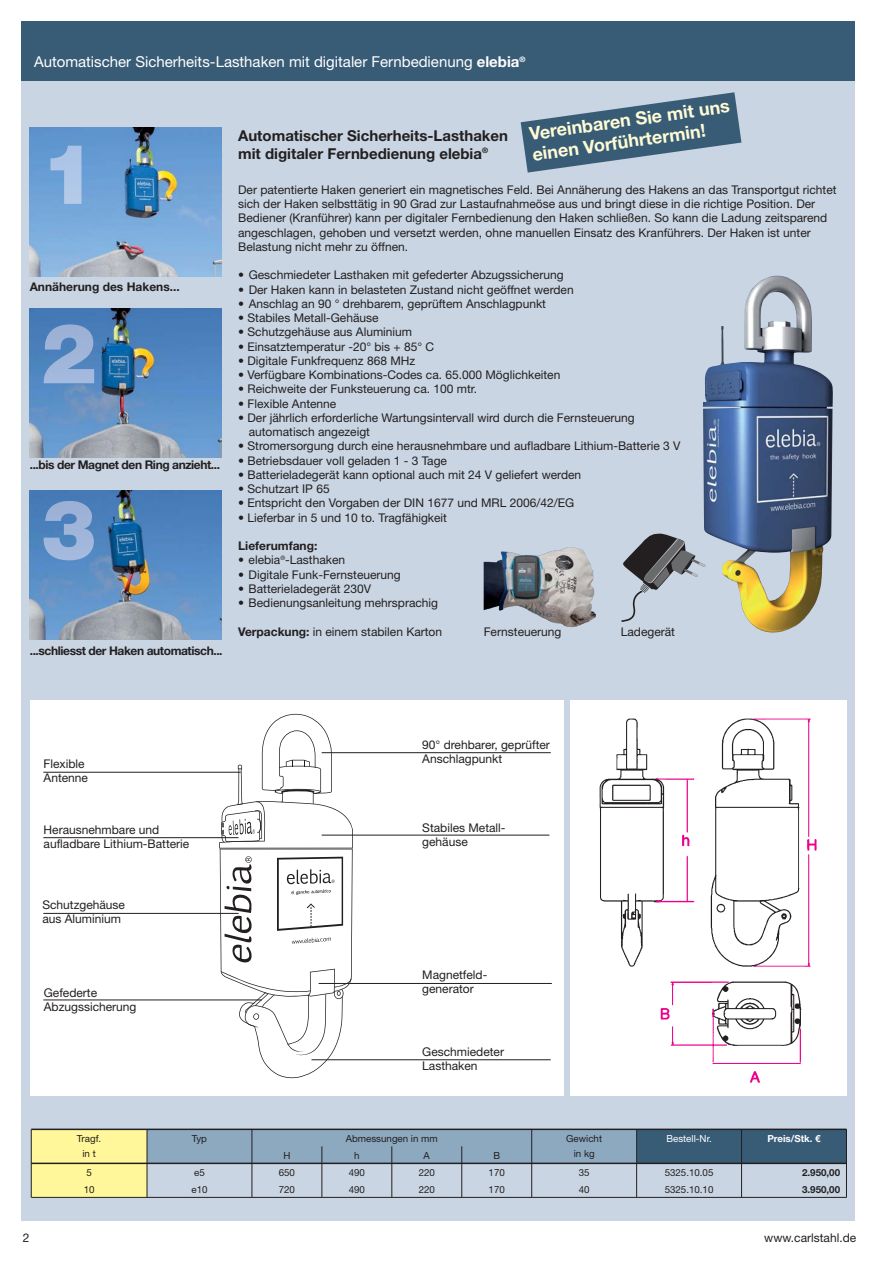
<style>
.page{position:relative;width:893px;height:1263px;background:#fff}
.page>*{position:absolute;margin:0;border:0;box-sizing:border-box;transform-origin:0 0}
.t1{font:700 18px/21px "Helvetica Neue LT";color:#fffcd5}
.t2{font:15px "Helvetica Neue LT";color:#fff}
.t3{font:700 15px/18px "Helvetica Neue LT";color:#231f20}
.t4{font:12px/14.2px "Helvetica Neue LT";color:#231f20}
.t5{font:700 12px "Helvetica Neue LT";letter-spacing:-.035em;color:#231f20}
.t6{font:700 12px "Helvetica Neue LT";color:#231f20}
.t7{font:9.75px/17px "Helvetica Neue LT";color:#231f20;text-align:center}
.t8{font:700 9.75px "Helvetica Neue LT";color:#231f20}
.t9{font:9.75px "Helvetica Neue LT";color:#fff}
.t10{font:700 9.75px "Helvetica Neue LT";color:#fff}
.s1{font-weight:700}
</style>
<div class="page">
<div style="left:21px;top:81px;width:834px;height:1139px;background:#c9d5e2"></div>
<div style="left:21px;top:21px;width:834px;height:60px;background:#395c76"></div>
<img style="left:30px;top:128px;width:191px;height:148px">
<img style="left:30px;top:308px;width:191px;height:149px">
<img style="left:30px;top:490px;width:191px;height:149px">
<img style="left:51px;top:146px;width:31px;height:58px">
<img style="left:44px;top:324px;width:50px;height:59px">
<img style="left:43px;top:501px;width:51px;height:59px">
<svg style="left:521px;top:92px;width:220px;height:81px"></svg>
<img style="left:490px;top:547px;width:106px;height:80px">
<img style="left:703px;top:276px;width:130px;height:357px">
<div style="left:30px;top:700px;width:534px;height:396px;background:#fff"></div>
<svg style="left:219px;top:714px;width:134px;height:364px"></svg>
<hr style="left:311px;top:1059px;width:240px;height:1px;background:#231f20">
<hr style="left:319px;top:983px;width:233px;height:1px;background:#231f20">
<hr style="left:322px;top:835px;width:227px;height:1px;background:#231f20">
<hr style="left:322px;top:752px;width:229px;height:1px;background:#231f20">
<hr style="left:43px;top:772px;width:198px;height:1px;background:#231f20">
<hr style="left:43px;top:837px;width:196px;height:1px;background:#231f20">
<hr style="left:43px;top:913px;width:196px;height:1px;background:#231f20">
<hr style="left:43px;top:999px;width:219px;height:1px;background:#231f20">
<div style="left:570px;top:700px;width:276px;height:396px;background:#fff"></div>
<img style="left:599px;top:718px;width:218px;height:365px">
<div style="left:31px;top:1129px;width:116px;height:34px;background:#fff799"></div>
<div style="left:147px;top:1129px;width:105px;height:34px;background:#8da9c0"></div>
<div style="left:31px;top:1163px;width:116px;height:17px;background:#fff799"></div>
<div style="left:252px;top:1129px;width:280px;height:17px;background:#8da9c0"></div>
<div style="left:532px;top:1129px;width:105px;height:34px;background:#8da9c0"></div>
<div style="left:252px;top:1146px;width:70px;height:17px;background:#8da9c0"></div>
<div style="left:322px;top:1146px;width:70px;height:17px;background:#8da9c0"></div>
<div style="left:392px;top:1146px;width:70px;height:17px;background:#8da9c0"></div>
<div style="left:462px;top:1146px;width:70px;height:17px;background:#8da9c0"></div>
<div style="left:637px;top:1129px;width:104px;height:34px;background:#395c76"></div>
<div style="left:741px;top:1129px;width:105px;height:34px;background:#395c76"></div>
<div style="left:31px;top:1180px;width:116px;height:17px;background:#fff799"></div>
<hr style="left:31px;top:1129px;width:1px;height:68px;background:#231f20">
<hr style="left:147px;top:1129px;width:1px;height:68px;background:#231f20">
<hr style="left:252px;top:1129px;width:1px;height:68px;background:#231f20">
<hr style="left:321px;top:1146px;width:1px;height:51px;background:#231f20">
<hr style="left:391px;top:1146px;width:1px;height:51px;background:#231f20">
<hr style="left:461px;top:1146px;width:1px;height:51px;background:#231f20">
<hr style="left:531px;top:1129px;width:1px;height:68px;background:#231f20">
<hr style="left:636px;top:1129px;width:1px;height:68px;background:#231f20">
<hr style="left:741px;top:1129px;width:1px;height:68px;background:#231f20">
<hr style="left:846px;top:1129px;width:1px;height:68px;background:#231f20">
<hr style="left:31px;top:1128px;width:815px;height:2px;background:#231f20">
<hr style="left:31px;top:1162px;width:815px;height:2px;background:#231f20">
<hr style="left:31px;top:1197px;width:815px;height:1px;background:#231f20">
<svg style="left:621px;top:534px;width:84px;height:88px"></svg>
<p class="t2" style="left:34px;top:57px;width:493px">Automatischer Sicherheits-Lasthaken mit digitaler Fernbedienung <span class="s1">elebia</span><sup>®</sup></p>
<p class="t6" style="left:30px;top:282px;width:152px">Annäherung des Hakens...</p>
<p class="t5" style="left:30px;top:460px;width:192px">...bis der Magnet den Ring anzieht...</p>
<p class="t5" style="left:30px;top:646px;width:194px">...schliesst der Haken automatisch...</p>
<h1 class="t1" style="left:528px;top:125px;width:203px;rotate:-8deg">Vereinbaren Sie mit uns einen Vorführtermin!</h1>
<p class="t3" style="left:238px;top:128px;width:271px">Automatischer Sicherheits-Lasthaken mit digitaler Fernbedienung elebia<sup>®</sup></p>
<p class="t4" style="left:238px;top:184px;width:600px">Der patentierte Haken generiert ein magnetisches Feld. Bei Annäherung des Hakens an das Transportgut richtet sich der Haken selbsttätig in 90 Grad zur Lastaufnahmeöse aus und bringt diese in die richtige Position. Der Bediener (Kranführer) kann per digitaler Fernbedienung den Haken schließen. So kann die Ladung zeitsparend angeschlagen, gehoben und versetzt werden, ohne manuellen Einsatz des Kranführers. Der Haken ist unter Belastung nicht mehr zu öffnen.</p>
<p class="t4" style="left:238px;top:269px;width:327px">• Geschmiedeter Lasthaken mit gefederter Abzugssicherung</p>
<p class="t4" style="left:238px;top:283px;width:337px">• Der Haken kann in belasteten Zustand nicht geöffnet werden</p>
<p class="t4" style="left:238px;top:298px;width:309px">• Anschlag an 90 ° drehbarem, geprüftem Anschlagpunkt</p>
<p class="t4" style="left:238px;top:312px;width:142px">• Stabiles Metall-Gehäuse</p>
<p class="t4" style="left:238px;top:326px;width:176px">• Schutzgehäuse aus Aluminium</p>
<p class="t4" style="left:238px;top:340px;width:198px">• Einsatztemperatur -20° bis + 85° C</p>
<p class="t4" style="left:238px;top:355px;width:179px">• Digitale Funkfrequenz 868 MHz</p>
<p class="t4" style="left:238px;top:369px;width:324px">• Verfügbare Kombinations-Codes ca. 65.000 Möglichkeiten</p>
<p class="t4" style="left:238px;top:383px;width:240px">• Reichweite der Funksteuerung ca. 100 mtr.</p>
<p class="t4" style="left:238px;top:397px;width:100px">• Flexible Antenne</p>
<p class="t4" style="left:249px;top:412px;width:387px;text-indent:-11px">• Der jährlich erforderliche Wartungsintervall wird durch die Fernsteuerung automatisch angezeigt</p>
<p class="t4" style="left:238px;top:440px;width:444px">• Stromersorgung durch eine herausnehmbare und aufladbare Lithium-Batterie 3 V</p>
<p class="t4" style="left:238px;top:454px;width:210px">• Betriebsdauer voll geladen 1 - 3 Tage</p>
<p class="t4" style="left:238px;top:469px;width:345px">• Batterieladegerät kann optional auch mit 24 V geliefert werden</p>
<p class="t4" style="left:238px;top:483px;width:93px">• Schutzart IP 65</p>
<p class="t4" style="left:238px;top:497px;width:338px">• Entspricht den Vorgaben der DIN 1677 und MRL 2006/42/EG</p>
<p class="t4" style="left:238px;top:511px;width:210px">• Lieferbar in 5 und 10 to. Tragfähigkeit</p>
<p class="t6" style="left:238px;top:542px;width:81px">Lieferumfang:</p>
<p class="t4" style="left:238px;top:554px;width:109px">• elebia<sup>®</sup>-Lasthaken</p>
<p class="t4" style="left:238px;top:568px;width:164px">• Digitale Funk-Fernsteuerung</p>
<p class="t4" style="left:238px;top:583px;width:135px">• Batterieladegerät 230V</p>
<p class="t4" style="left:238px;top:597px;width:202px">• Bedienungsanleitung mehrsprachig</p>
<p class="t4" style="left:238px;top:625px;width:206px"><span class="s1">Verpackung:</span> in einem stabilen Karton</p>
<p class="t4" style="left:484px;top:625px;width:79px">Fernsteuerung</p>
<p class="t4" style="left:621px;top:625px;width:56px">Ladegerät</p>
<p class="t4" style="left:44px;top:758px;width:46px">Flexible<br>Antenne</p>
<p class="t4" style="left:44px;top:824px;width:147px">Herausnehmbare und aufladbare Lithium-Batterie</p>
<p class="t4" style="left:42px;top:899px;width:84px">Schutzgehäuse aus Aluminium</p>
<p class="t4" style="left:44px;top:986px;width:94px">Gefederte<br>Abzugssicherung</p>
<p class="t7" style="left:77px;top:1132px;width:26px;line-height:15px">Tragf. in t</p>
<p class="t7" style="left:192px;top:1131px;width:17px">Typ</p>
<p class="t7" style="left:86px;top:1165px;width:7px">5</p>
<p class="t7" style="left:194px;top:1165px;width:12px">e5</p>
<p class="t4" style="left:422px;top:739px;width:129px">90° drehbarer, geprüfter<br>Anschlagpunkt</p>
<p class="t4" style="left:422px;top:822px;width:85px">Stabiles Metall&shy;gehäuse</p>
<p class="t4" style="left:422px;top:969px;width:67px">Magnetfeld&shy;generator</p>
<p class="t4" style="left:422px;top:1045px;width:83px">Geschmiedeter<br>Lasthaken</p>
<p class="t7" style="left:346px;top:1131px;width:94px">Abmessungen in mm</p>
<p class="t7" style="left:566px;top:1131px;width:37px">Gewicht</p>
<p class="t7" style="left:283px;top:1148px;width:9px">H</p>
<p class="t7" style="left:574px;top:1146px;width:22px">in kg</p>
<p class="t7" style="left:279px;top:1165px;width:18px">650</p>
<p class="t7" style="left:349px;top:1148px;width:18px">h<br>490</p>
<p class="t7" style="left:419px;top:1148px;width:18px">A<br>220</p>
<p class="t7" style="left:489px;top:1148px;width:18px">B<br>170</p>
<p class="t7" style="left:579px;top:1165px;width:12px">35</p>
<p class="t9" style="left:666px;top:1135px;width:47px">Bestell-Nr.</p>
<p class="t7" style="left:665px;top:1165px;width:50px">5325.10.05</p>
<p class="t10" style="left:767px;top:1135px;width:55px">Preis/Stk. €</p>
<p class="t8" style="left:802px;top:1169px;width:39px">2.950,00</p>
<p class="t7" style="left:84px;top:1182px;width:12px">10</p>
<p class="t7" style="left:191px;top:1182px;width:18px">e10</p>
<p class="t7" style="left:279px;top:1182px;width:18px">720</p>
<p class="t7" style="left:349px;top:1182px;width:18px">490</p>
<p class="t7" style="left:419px;top:1182px;width:18px">220</p>
<p class="t7" style="left:489px;top:1182px;width:18px">170</p>
<p class="t7" style="left:579px;top:1182px;width:12px">40</p>
<p class="t7" style="left:665px;top:1182px;width:50px">5325.10.10</p>
<p class="t8" style="left:802px;top:1186px;width:39px">3.950,00</p>
<p class="t4" style="left:23px;top:1232px;width:8px">2</p>
<p class="t4" style="left:764px;top:1232px;width:93px">www.carlstahl.de</p>
</div>
